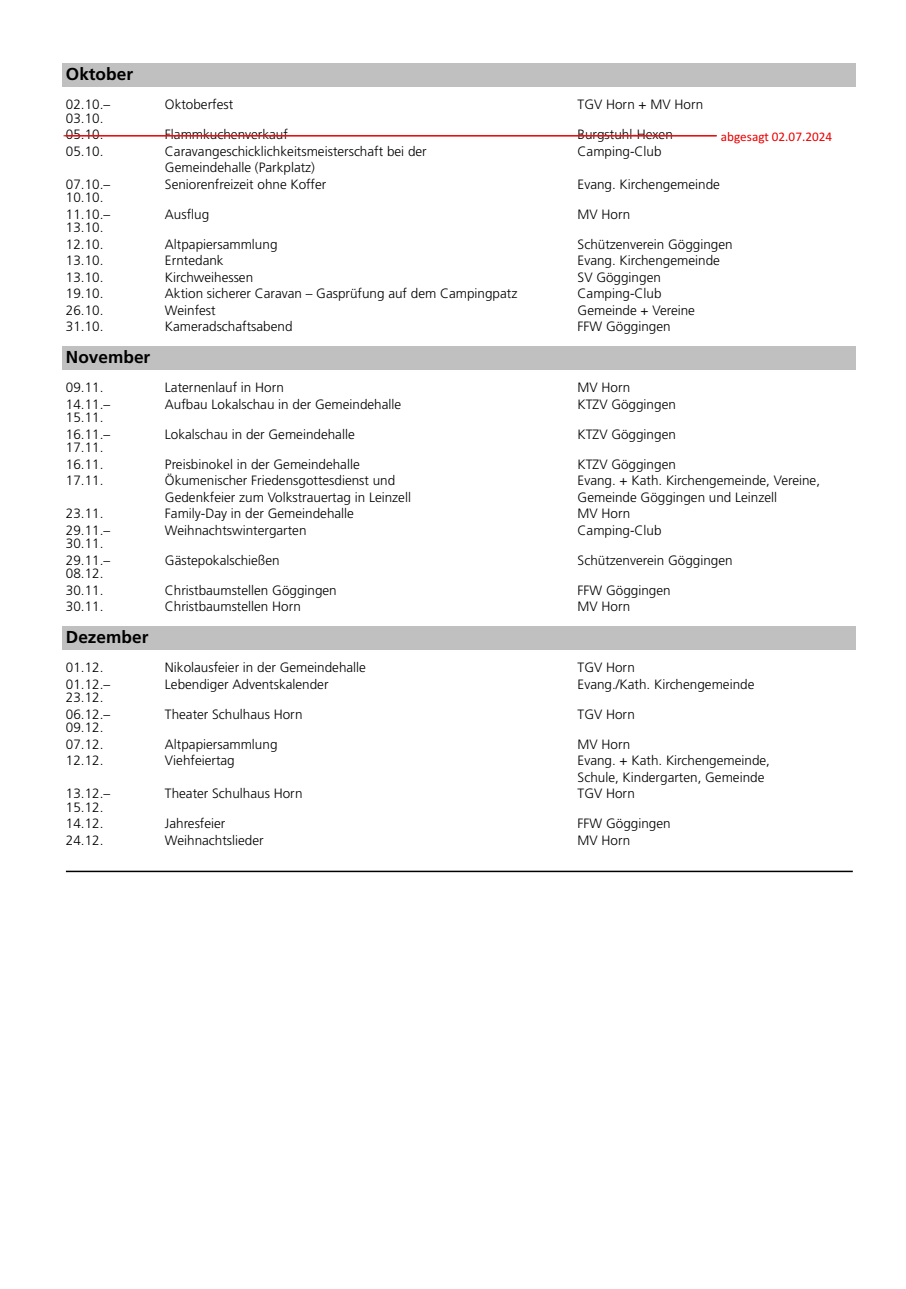
<style>
.page{position:relative;width:906px;height:1289px;background:#fff}
.page>*{position:absolute;margin:0;border:0;box-sizing:border-box;transform-origin:0 0}
.t1{font:700 17.25px "Frutiger";color:#000}
.t2{font:300 13.5px/16.5px "Frutiger";color:#000}
.t3{font:13.2px "Calibri";color:#eb0000}
</style>
<div class="page">
<div style="left:63px;top:63px;width:793px;height:24px;background:#c0c0c0"></div>
<div style="left:63px;top:346px;width:793px;height:24px;background:#c0c0c0"></div>
<div style="left:63px;top:626px;width:793px;height:24px;background:#c0c0c0"></div>
<hr style="left:66px;top:870px;width:787px;height:2px;background:#000">
<hr style="left:64px;top:135px;width:653px;height:1px;background:#b53d3d">
<hr style="left:65px;top:135px;width:651px;height:1px;background:#f50505">
<p class="t1" style="left:66px;top:64px;width:69px">Oktober</p>
<p class="t2" style="left:66px;top:96px;width:46px">02.10.–</p>
<p class="t2" style="left:165px;top:96px;width:70px">Oktoberfest</p>
<p class="t2" style="left:577px;top:96px;width:127px">TGV Horn + MV Horn</p>
<p class="t2" style="left:66px;top:110px;width:39px">03.10.<br>05.10.</p>
<p class="t2" style="left:165px;top:126px;width:124px">Flammkuchenverkauf</p>
<p class="t2" style="left:577px;top:126px;width:97px">Burgstuhl-Hexen</p>
<p class="t3" style="left:721px;top:131px;width:113px">abgesagt 02.07.2024</p>
<p class="t2" style="left:66px;top:143px;width:39px">05.10.</p>
<p class="t2" style="left:165px;top:143px;width:263px">Caravangeschicklichkeitsmeisterschaft bei der</p>
<p class="t2" style="left:577px;top:143px;width:86px">Camping-Club</p>
<p class="t2" style="left:165px;top:159px;width:151px">Gemeindehalle (Parkplatz)</p>
<p class="t2" style="left:66px;top:176px;width:46px">07.10.–</p>
<p class="t2" style="left:165px;top:176px;width:163px">Seniorenfreizeit ohne Koffer</p>
<p class="t2" style="left:577px;top:176px;width:144px">Evang. Kirchengemeinde</p>
<p class="t2" style="left:66px;top:189px;width:46px">10.10.<br>11.10.–</p>
<p class="t2" style="left:165px;top:206px;width:46px">Ausflug</p>
<p class="t2" style="left:577px;top:206px;width:54px">MV Horn</p>
<p class="t2" style="left:66px;top:219px;width:39px">13.10.<br>12.10.</p>
<p class="t2" style="left:165px;top:236px;width:114px">Altpapiersammlung</p>
<p class="t2" style="left:577px;top:236px;width:157px">Schützenverein Göggingen</p>
<p class="t2" style="left:66px;top:252px;width:39px">13.10.</p>
<p class="t2" style="left:165px;top:252px;width:60px">Erntedank</p>
<p class="t2" style="left:577px;top:252px;width:144px">Evang. Kirchengemeinde</p>
<p class="t2" style="left:66px;top:269px;width:39px">13.10.</p>
<p class="t2" style="left:165px;top:269px;width:90px">Kirchweihessen</p>
<p class="t2" style="left:577px;top:269px;width:85px">SV Göggingen</p>
<p class="t2" style="left:66px;top:285px;width:39px">19.10.</p>
<p class="t2" style="left:165px;top:285px;width:354px">Aktion sicherer Caravan – Gasprüfung auf dem Campingpatz</p>
<p class="t2" style="left:577px;top:285px;width:86px">Camping-Club</p>
<p class="t2" style="left:66px;top:302px;width:39px">26.10.</p>
<p class="t2" style="left:165px;top:302px;width:52px">Weinfest</p>
<p class="t2" style="left:577px;top:302px;width:119px">Gemeinde + Vereine</p>
<p class="t2" style="left:66px;top:318px;width:39px">31.10.</p>
<p class="t2" style="left:165px;top:318px;width:129px">Kameradschaftsabend</p>
<p class="t2" style="left:577px;top:318px;width:95px">FFW Göggingen</p>
<p class="t1" style="left:66px;top:347px;width:86px">November</p>
<p class="t2" style="left:66px;top:379px;width:39px">09.11.</p>
<p class="t2" style="left:165px;top:379px;width:120px">Laternenlauf in Horn</p>
<p class="t2" style="left:577px;top:379px;width:54px">MV Horn</p>
<p class="t2" style="left:66px;top:396px;width:46px">14.11.–</p>
<p class="t2" style="left:165px;top:396px;width:238px">Aufbau Lokalschau in der Gemeindehalle</p>
<p class="t2" style="left:577px;top:396px;width:100px">KTZV Göggingen</p>
<p class="t2" style="left:66px;top:409px;width:46px">15.11.<br>16.11.–</p>
<p class="t2" style="left:165px;top:426px;width:191px">Lokalschau in der Gemeindehalle</p>
<p class="t2" style="left:577px;top:426px;width:100px">KTZV Göggingen</p>
<p class="t2" style="left:66px;top:439px;width:39px">17.11.<br>16.11.</p>
<p class="t2" style="left:165px;top:456px;width:196px">Preisbinokel in der Gemeindehalle</p>
<p class="t2" style="left:577px;top:456px;width:100px">KTZV Göggingen</p>
<p class="t2" style="left:66px;top:472px;width:39px">17.11.</p>
<p class="t2" style="left:165px;top:472px;width:232px">Ökumenischer Friedensgottesdienst und</p>
<p class="t2" style="left:577px;top:472px;width:244px">Evang. + Kath. Kirchengemeinde, Vereine,</p>
<p class="t2" style="left:165px;top:489px;width:247px">Gedenkfeier zum Volkstrauertag in Leinzell</p>
<p class="t2" style="left:577px;top:489px;width:201px">Gemeinde Göggingen und Leinzell</p>
<p class="t2" style="left:66px;top:505px;width:39px">23.11.</p>
<p class="t2" style="left:165px;top:505px;width:190px">Family-Day in der Gemeindehalle</p>
<p class="t2" style="left:577px;top:505px;width:54px">MV Horn</p>
<p class="t2" style="left:66px;top:522px;width:46px">29.11.–</p>
<p class="t2" style="left:165px;top:522px;width:143px">Weihnachtswintergarten</p>
<p class="t2" style="left:577px;top:522px;width:86px">Camping-Club</p>
<p class="t2" style="left:66px;top:535px;width:46px">30.11.<br>29.11.–</p>
<p class="t2" style="left:165px;top:552px;width:116px">Gästepokalschießen</p>
<p class="t2" style="left:577px;top:552px;width:157px">Schützenverein Göggingen</p>
<p class="t2" style="left:66px;top:565px;width:39px">08.12.<br>30.11.</p>
<p class="t2" style="left:165px;top:582px;width:173px">Christbaumstellen Göggingen</p>
<p class="t2" style="left:577px;top:582px;width:95px">FFW Göggingen</p>
<p class="t2" style="left:66px;top:598px;width:39px">30.11.</p>
<p class="t2" style="left:165px;top:598px;width:138px">Christbaumstellen Horn</p>
<p class="t2" style="left:577px;top:598px;width:54px">MV Horn</p>
<p class="t1" style="left:66px;top:626px;width:84px">Dezember</p>
<p class="t2" style="left:66px;top:659px;width:39px">01.12.</p>
<p class="t2" style="left:165px;top:659px;width:203px">Nikolausfeier in der Gemeindehalle</p>
<p class="t2" style="left:577px;top:659px;width:59px">TGV Horn</p>
<p class="t2" style="left:66px;top:675px;width:46px">01.12.–</p>
<p class="t2" style="left:165px;top:675px;width:165px">Lebendiger Adventskalender</p>
<p class="t2" style="left:577px;top:675px;width:178px">Evang./Kath. Kirchengemeinde</p>
<p class="t2" style="left:66px;top:689px;width:46px">23.12.<br>06.12.–</p>
<p class="t2" style="left:165px;top:705px;width:139px">Theater Schulhaus Horn</p>
<p class="t2" style="left:577px;top:705px;width:59px">TGV Horn</p>
<p class="t2" style="left:66px;top:719px;width:39px">09.12.<br>07.12.</p>
<p class="t2" style="left:165px;top:735px;width:114px">Altpapiersammlung</p>
<p class="t2" style="left:577px;top:735px;width:54px">MV Horn</p>
<p class="t2" style="left:66px;top:752px;width:39px">12.12.</p>
<p class="t2" style="left:165px;top:752px;width:71px">Viehfeiertag</p>
<p class="t2" style="left:577px;top:752px;width:194px">Evang. + Kath. Kirchengemeinde,<br>Schule, Kindergarten, Gemeinde</p>
<p class="t2" style="left:66px;top:785px;width:46px">13.12.–</p>
<p class="t2" style="left:165px;top:785px;width:139px">Theater Schulhaus Horn</p>
<p class="t2" style="left:577px;top:785px;width:59px">TGV Horn</p>
<p class="t2" style="left:66px;top:798px;width:39px">15.12.<br>14.12.</p>
<p class="t2" style="left:165px;top:815px;width:62px">Jahresfeier</p>
<p class="t2" style="left:577px;top:815px;width:95px">FFW Göggingen</p>
<p class="t2" style="left:66px;top:831px;width:39px">24.12.</p>
<p class="t2" style="left:165px;top:831px;width:100px">Weihnachtslieder</p>
<p class="t2" style="left:577px;top:831px;width:54px">MV Horn</p>
</div>
